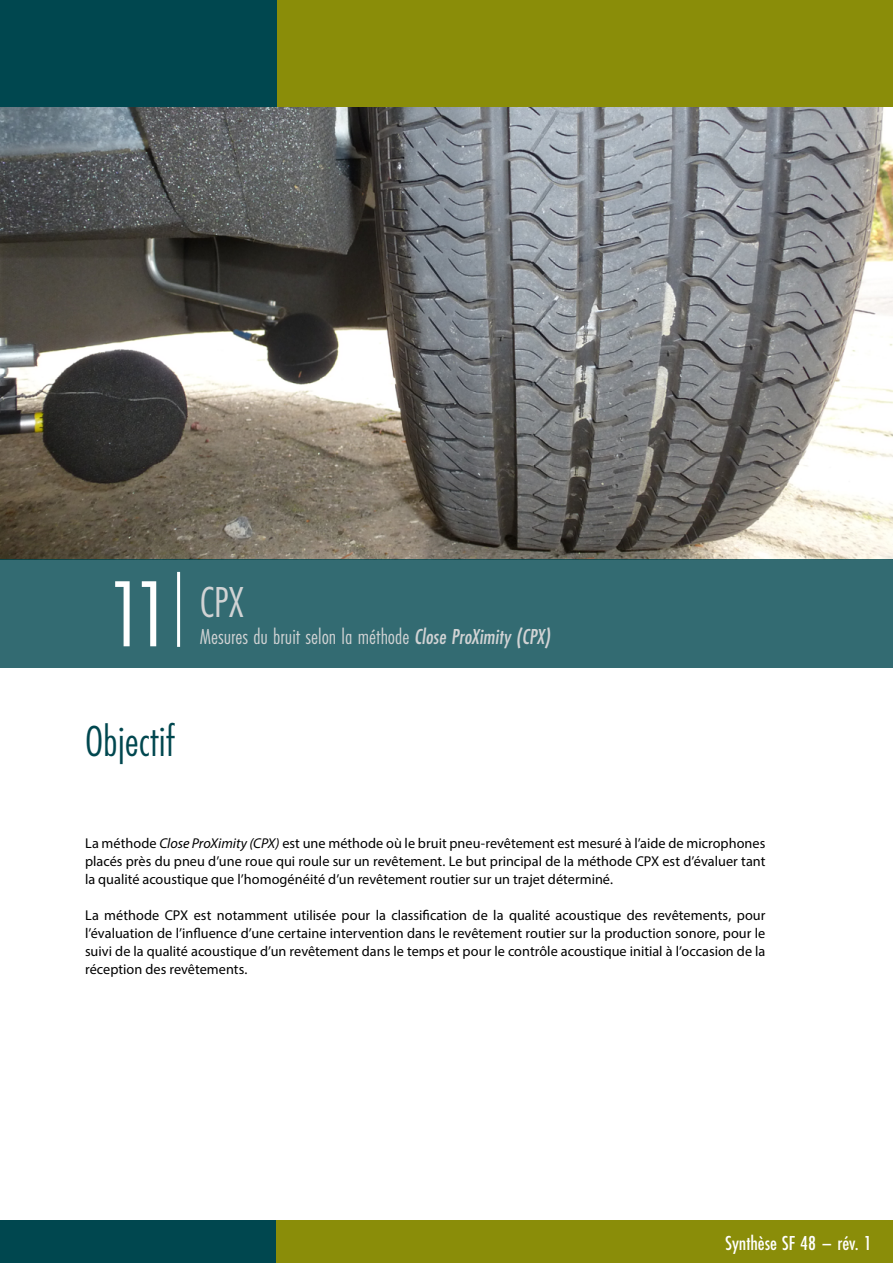
<style>
.page{position:relative;width:893px;height:1263px;background:#fff}
.page>*{position:absolute;margin:0;border:0;box-sizing:border-box;transform-origin:0 0}
.t1{font:97.5px "Futura PT Cond";color:#fff}
.t2{font:45px "Futura PT Cond";color:#00474f}
.t3{font:45px "Futura PT Cond";color:#d1d3d4}
.t4{font:22.5px "Futura PT Cond";color:#d1d3d4}
.t5{font:500 21px "Futura PT Cond";color:#fff}
.t6{font:14.25px/18px "Myriad Pro";color:#000;text-align:justify}
.s1{font-weight:500;font-style:italic}
.s2{font-style:italic}
</style>
<div class="page">
<div style="left:0;top:1220px;width:276px;height:43px;background:#00474f"></div>
<div style="left:276px;top:1220px;width:617px;height:43px;background:#8a8d09"></div>
<img style="left:0;top:106px;width:893px;height:454px">
<div style="left:276px;top:0;width:617px;height:106px;background:#8a8d09"></div>
<div style="left:0;top:0;width:276px;height:106px;background:#00474f"></div>
<div style="left:0;top:560px;width:893px;height:108px;background:#336b72"></div>
<hr style="left:177px;top:572px;width:3px;height:75px;background:#fff">
<h1 class="t1" style="left:108px;top:557px;width:64px">11</h1>
<h2 class="t3" style="left:200px;top:576px;width:45px">CPX</h2>
<h3 class="t4" style="left:200px;top:624px;width:353px">Mesures du bruit selon la méthode <span class="s1">Close ProXimity (CPX)</span></h3>
<h2 class="t2" style="left:85px;top:715px;width:92px">Objectif</h2>
<p class="t6" style="left:85px;top:834px;width:682px">La méthode <span class="s2">Close ProXimity (CPX)</span> est une méthode où le bruit pneu-revêtement est mesuré à l’aide de microphones placés près du pneu d’une roue qui roule sur un revêtement. Le but principal de la méthode CPX est d’évaluer tant la qualité acoustique que l’homogénéité d’un revêtement routier sur un trajet déterminé.</p>
<p class="t6" style="left:85px;top:906px;width:682px">La méthode CPX est notamment utilisée pour la classification de la qualité acoustique des revêtements, pour l’évaluation de l’influence d’une certaine intervention dans le revêtement routier sur la production sonore, pour le suivi de la qualité acoustique d’un revêtement dans le temps et pour le contrôle acoustique initial à l’occasion de la réception des revêtements.</p>
<h3 class="t5" style="left:725px;top:1231px;width:148px">Synthèse SF 48 – rév. 1</h3>
</div>
